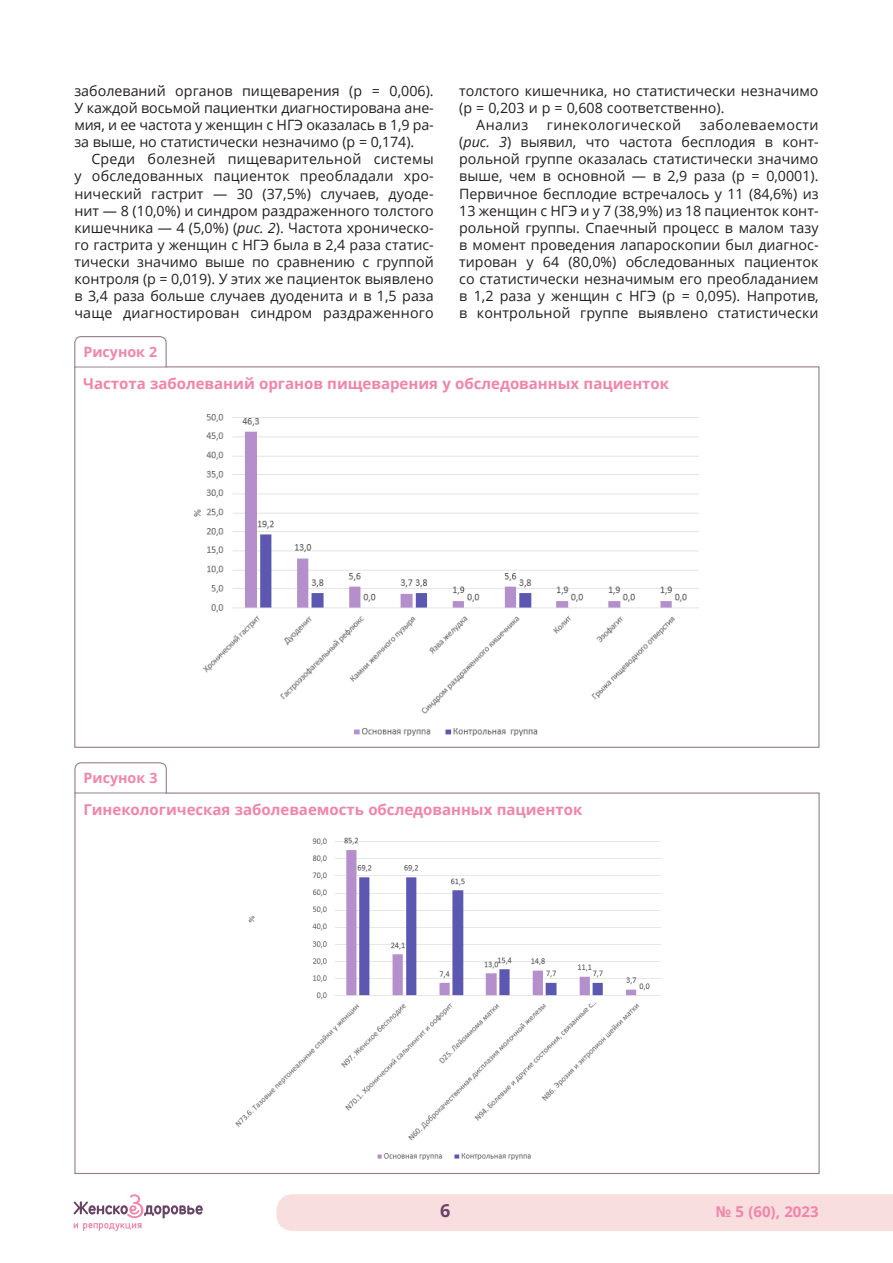
<style>
.page{position:relative;width:893px;height:1263px;background:#fff}
.page>*{position:absolute;margin:0;border:0;box-sizing:border-box;transform-origin:0 0}
.t1{font:700 18px "Open Sans";color:#694366}
.Osnova_text{font:700 15px "Open Sans";color:#f284aa}
.Osnova_text-2{font:14.25px/17.1px "Open Sans";color:#231f20;text-align:justify}
.Osnova_text-3{font:14.25px "Open Sans";letter-spacing:.03em;color:#231f20}
.Osnova_text-4{font:700 14.25px "Open Sans";color:#f284aa}
.s1{font-style:italic}
</style>
<div class="page">
<div style="left:276px;top:1194px;width:617px;height:37px;background:#f9dee0"></div>
<svg style="left:73px;top:1194px;width:130px;height:37px"></svg>
<svg style="left:74px;top:762px;width:93px;height:30px"></svg>
<hr style="left:76px;top:792px;width:90px;height:2px;background:#e0e1e3">
<img style="left:235px;top:837px;width:426px;height:323px">
<svg style="left:74px;top:336px;width:93px;height:30px"></svg>
<hr style="left:76px;top:366px;width:89px;height:1px;background:#e0e1e3">
<img style="left:193px;top:414px;width:506px;height:322px">
<p class="Osnova_text-2" style="left:74px;top:82px;width:361px">заболеваний органов пищеварения (p = 0,006).<br>У каждой восьмой пациентки диагностирована ане&shy;мия, и ее частота у женщин с НГЭ оказалась в 1,9 ра&shy;за выше, но статистически незначимо (p = 0,174).</p>
<p class="Osnova_text-2" style="left:74px;top:150px;width:361px;text-indent:17px">Среди болезней пищеварительной системы у обследованных пациенток преобладали хро&shy;нический гастрит — 30 (37,5%) случаев, дуоде&shy;нит — 8 (10,0%) и синдром раздраженного толстого кишечника — 4 (5,0%) (<span class="s1">рис. 2</span>). Частота хроническо&shy;го гастрита у женщин с НГЭ была в 2,4 раза статис&shy;тически значимо выше по сравнению с группой контроля (p = 0,019). У этих же пациенток выявлено в 3,4 раза больше случаев дуоденита и в 1,5 раза чаще диагностирован синдром раздраженного</p>
<p class="Osnova_text-2" style="left:459px;top:82px;width:361px">толстого кишечника, но статистически незначимо (p = 0,203 и p = 0,608 соответственно).</p>
<p class="Osnova_text-2" style="left:476px;top:116px;width:53px">Анализ</p>
<p class="Osnova_text-3" style="left:547px;top:115px;width:136px">гинекологической</p>
<p class="Osnova_text-2" style="left:459px;top:116px;width:361px;text-indent:241px">заболеваемости (<span class="s1">рис. 3</span>) выявил, что частота бесплодия в конт&shy;рольной группе оказалась статистически значимо выше, чем в основной — в 2,9 раза (p = 0,0001).<br>Первичное бесплодие встречалось у 11 (84,6%) из 13 женщин с НГЭ и у 7 (38,9%) из 18 пациенток конт&shy;рольной группы. Спаечный процесс в малом тазу в момент проведения лапароскопии был диагнос&shy;тирован у 64 (80,0%) обследованных пациенток со статистически незначимым его преобладанием в 1,2 раза у женщин с НГЭ (р = 0,095). Напротив, в контрольной группе выявлено статистически</p>
<p class="Osnova_text-4" style="left:83px;top:341px;width:75px">Рисунок 2</p>
<p class="Osnova_text" style="left:83px;top:373px;width:587px">Частота заболеваний органов пищеварения у обследованных пациенток</p>
<p class="Osnova_text-4" style="left:84px;top:767px;width:75px">Рисунок 3</p>
<p class="Osnova_text" style="left:83px;top:799px;width:500px">Гинекологическая заболеваемость обследованных пациенток</p>
<p class="t1" style="left:440px;top:1198px;width:12px">6</p>
<p class="Osnova_text" style="left:716px;top:1201px;width:104px">№ 5 (60), 2023</p>
</div>
